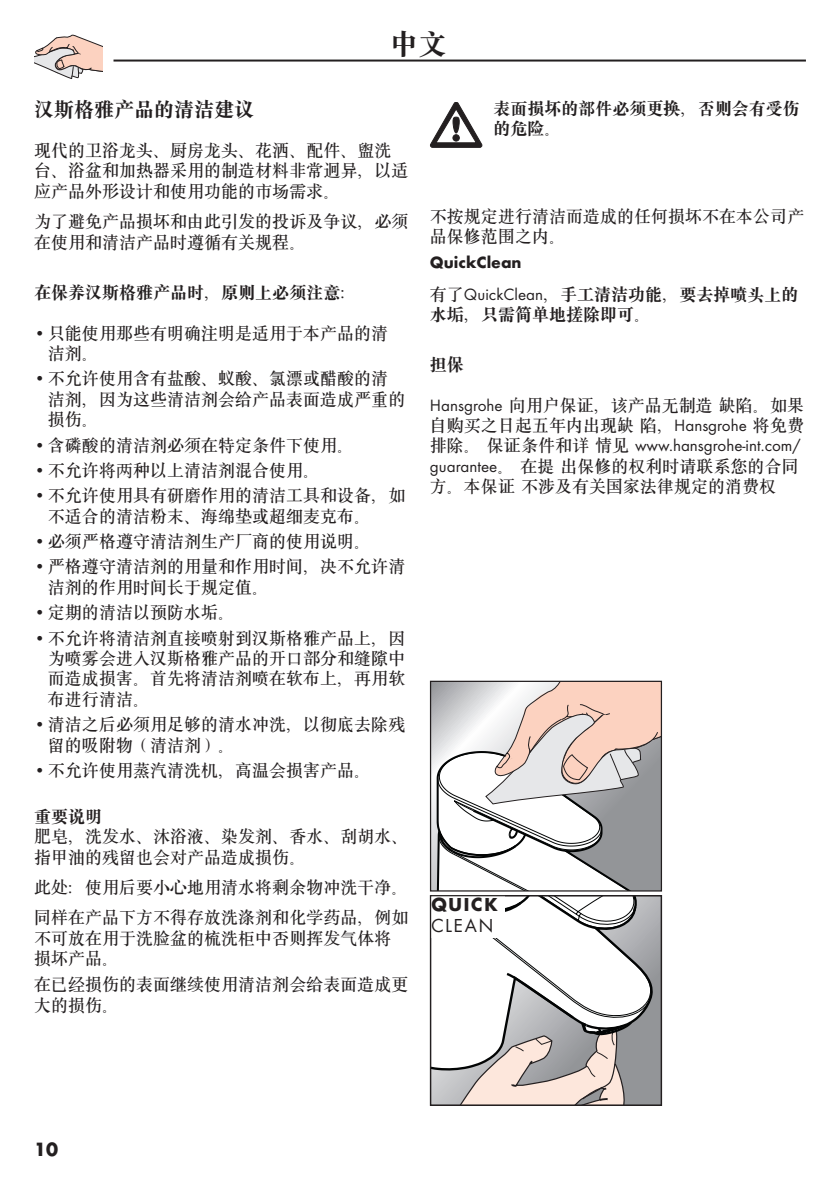
<style>
.page{position:relative;width:840px;height:1191px;background:#fff}
.page>*{position:absolute;margin:0;border:0;box-sizing:border-box;transform-origin:0 0}
.Sprache{font:28px "SGTC Song Biao Reg Jian";color:#231f20}
.Ueberschrift{font:20px "SGTC Song Biao Reg Jian";color:#231f20}
.t1{font:700 20px "Futura TOT";color:#231f20}
.Filtereinsatz{font:700 17.4px "Futura LT";letter-spacing:.1em;color:#231f20}
.Filtereinsatz-2{font:17.4px "Futura LT";letter-spacing:.1em;color:#231f20}
.Normaltext{font:17px/20.4px "SGTC Song Reg Jian";color:#231f20}
.Normaltext-2{font:17px/20.4px "SGTC Song Biao Reg Jian";color:#231f20}
.Hinweis{font:17px/20.4px "SGTC Song Biao Reg Jian";color:#231f20}
.Ueberschrift-2{font:17px "SGTC Song Biao Reg Jian";color:#231f20}
.Ueberschrift-3{font:700 17px "Futura TOT";color:#231f20}
.s1{font-family:"Futura TOT Boo"}
.s2{font-family:"SGTC Song Reg Jian"}
</style>
<div class="page">
<hr style="left:113px;top:60px;width:692px;height:2px;background:#231f20">
<svg style="left:34px;top:35px;width:68px;height:44px"></svg>
<svg style="left:430px;top:102px;width:52px;height:46px"></svg>
<svg style="left:430px;top:681px;width:231px;height:423px"></svg>
<div style="left:429px;top:895px;width:75px;height:42px;background:#fff"></div>
<div style="left:429px;top:895px;width:232px;height:211px;border:1px solid #231f20"></div>
<p class="Sprache" style="left:390px;top:29px;width:57px">中文</p>
<p class="Ueberschrift" style="left:34px;top:99px;width:222px">汉斯格雅产品的清洁建议</p>
<p class="Normaltext" style="left:34px;top:140px;width:376px">现代的卫浴龙头、厨房龙头、花洒、配件、盥洗台、浴盆和加热器采用的制造材料非常迥异，以适应产品外形设计和使用功能的市场需求。</p>
<p class="Normaltext" style="left:34px;top:211px;width:376px">为了避免产品损坏和由此引发的投诉及争议，必须在使用和清洁产品时遵循有关规程。</p>
<p class="Ueberschrift-2" style="left:34px;top:284px;width:325px">在保养汉斯格雅产品时，原则上必须注意：</p>
<p class="Normaltext" style="left:48px;top:323px;width:342px;text-indent:-14px"><span class="s1">•</span> 只能使用那些有明确注明是适用于本产品的清洁剂。</p>
<p class="Normaltext" style="left:48px;top:368px;width:359px;text-indent:-14px"><span class="s1">•</span> 不允许使用含有盐酸、蚁酸、氯漂或醋酸的清洁剂，因为这些清洁剂会给产品表面造成严重的损伤。</p>
<p class="Normaltext" style="left:34px;top:435px;width:321px"><span class="s1">•</span> 含磷酸的清洁剂必须在特定条件下使用。</p>
<p class="Normaltext" style="left:34px;top:460px;width:287px"><span class="s1">•</span> 不允许将两种以上清洁剂混合使用。</p>
<p class="Normaltext" style="left:48px;top:485px;width:358px;text-indent:-14px"><span class="s1">•</span> 不允许使用具有研磨作用的清洁工具和设备，如不适合的清洁粉末、海绵垫或超细麦克布。</p>
<p class="Normaltext" style="left:34px;top:531px;width:338px"><span class="s1">•</span> 必须严格遵守清洁剂生产厂商的使用说明。</p>
<p class="Normaltext" style="left:48px;top:556px;width:359px;text-indent:-14px"><span class="s1">•</span> 严格遵守清洁剂的用量和作用时间，决不允许清洁剂的作用时间长于规定值。</p>
<p class="Normaltext" style="left:34px;top:602px;width:202px"><span class="s1">•</span> 定期的清洁以预防水垢。</p>
<p class="Normaltext" style="left:48px;top:628px;width:359px;text-align:justify;text-indent:-14px"><span class="s1">•</span> 不允许将清洁剂直接喷射到汉斯格雅产品上，因为喷雾会进入汉斯格雅产品的开口部分和缝隙中而造成损害。首先将清洁剂喷在软布上，再用软布进行清洁。</p>
<p class="Normaltext" style="left:48px;top:714px;width:359px;text-indent:-14px"><span class="s1">•</span> 清洁之后必须用足够的清水冲洗，以彻底去除残留的吸附物（清洁剂）。</p>
<p class="Normaltext" style="left:34px;top:760px;width:338px"><span class="s1">•</span> 不允许使用蒸汽清洗机，高温会损害产品。</p>
<p class="Hinweis" style="left:34px;top:806px;width:69px">重要说明</p>
<p class="Normaltext" style="left:34px;top:826px;width:376px">肥皂，洗发水、沐浴液、染发剂、香水、刮胡水、指甲油的残留也会对产品造成损伤。</p>
<p class="Normaltext" style="left:34px;top:877px;width:376px">此处：使用后要小心地用清水将剩余物冲洗干净。</p>
<p class="Normaltext" style="left:34px;top:907px;width:376px">同样在产品下方不得存放洗涤剂和化学药品，例如不可放在用于洗脸盆的梳洗柜中否则挥发气体将损坏产品。</p>
<p class="Normaltext" style="left:34px;top:974px;width:376px">在已经损伤的表面继续使用清洁剂会给表面造成更大的损伤。</p>
<p class="Hinweis" style="left:493px;top:98px;width:307px">表面损坏的部件必须更换，否则会有受伤的危险。</p>
<p class="Normaltext" style="left:429px;top:206px;width:375px">不按规定进行清洁而造成的任何损坏不在本公司产品保修范围之内。</p>
<p class="Ueberschrift-3" style="left:429px;top:252px;width:93px">QuickClean</p>
<p class="Normaltext-2" style="left:429px;top:284px;width:370px"><span class="s2">有了</span><span class="s1">QuickClean</span>，手工清洁功能，要去掉喷头上的水垢，只需简单地搓除即可。</p>
<p class="Ueberschrift-2" style="left:429px;top:356px;width:35px">担保</p>
<p class="Normaltext" style="left:429px;top:395px;width:375px"><span class="s1">Hansgrohe</span> 向用户保证，该产品无制造缺陷。如果自购买之日起五年内出现缺陷，<span class="s1">Hansgrohe</span> 将免费排除。保证条件和详情见 <span class="s1">www.hansgrohe-int.com/ guarantee</span>。在提出保修的权利时请联系您的合同方。本保证不涉及有关国家法律规定的消费权</p>
<p class="Filtereinsatz" style="left:431px;top:893px;width:68px">QUICK</p>
<p class="Filtereinsatz-2" style="left:431px;top:914px;width:63px">CLEAN</p>
<p class="t1" style="left:34px;top:1136px;width:25px">10</p>
</div>
